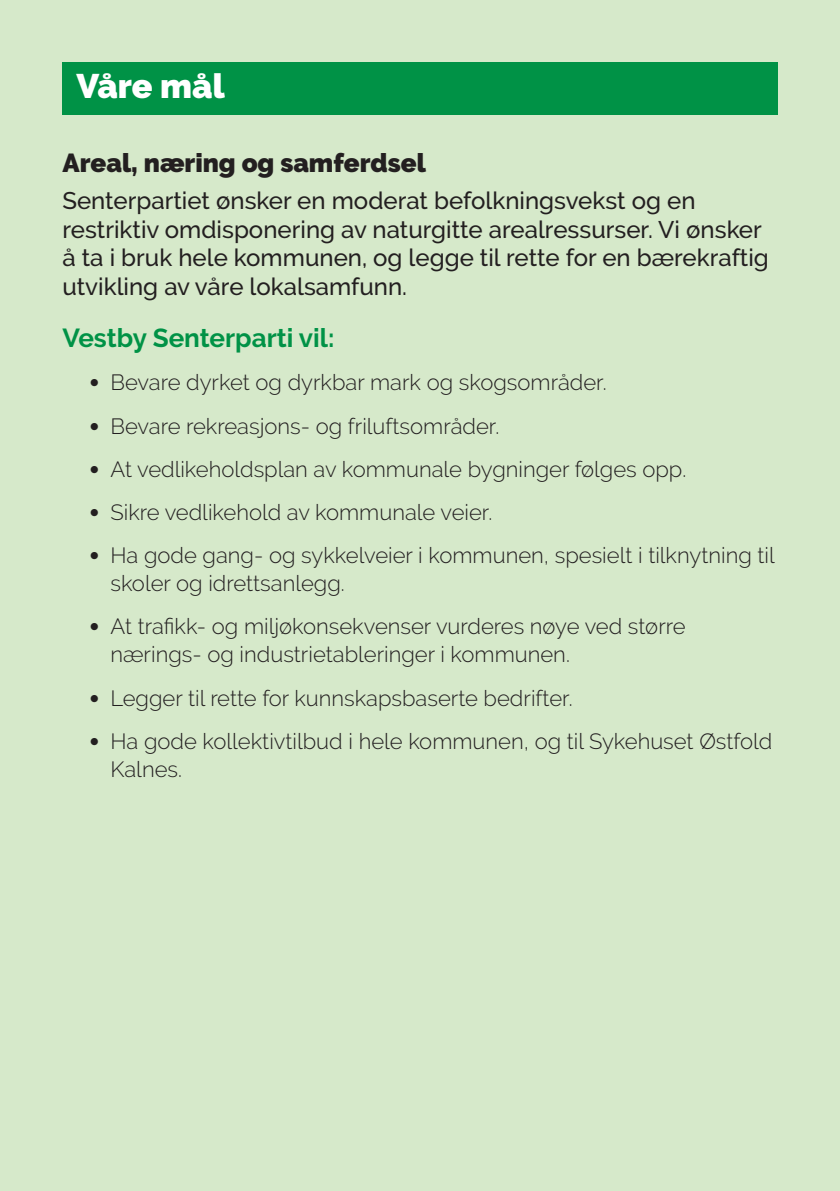
<style>
.page{position:relative;width:840px;height:1191px;background:#fff}
.page>*{position:absolute;margin:0;border:0;box-sizing:border-box;transform-origin:0 0}
.t1{font:900 34px "Raleway";color:#fff}
.t2{font:900 26px "Raleway";color:#231f20}
.t3{font:700 26px "Raleway";color:#009246}
.t4{font:500 24px/28.8px "Raleway";color:#231f20}
.t5{font:300 22px/28px "Raleway";color:#231f20}
</style>
<div class="page">
<div style="left:0;top:0;width:839px;height:1191px;background:#d6e9ca"></div>
<div style="left:62px;top:62px;width:715px;height:53px;background:#009246"></div>
<h1 class="t1" style="left:77px;top:67px;width:150px">Våre mål</h1>
<p class="t2" style="left:62px;top:148px;width:365px">Areal, næring og samferdsel</p>
<p class="t4" style="left:62px;top:186px;width:707px">Senterpartiet ønsker en moderat befolkningsvekst og en restriktiv omdisponering av naturgitte arealressurser. Vi ønsker å ta i bruk hele kommunen, og legge til rette for en bærekraftig utvikling av våre lokalsamfunn.</p>
<p class="t3" style="left:62px;top:323px;width:273px">Vestby Senterparti vil:</p>
<p class="t5" style="left:90px;top:368px;width:517px">● Bevare dyrket og dyrkbar mark og skogsområder.</p>
<p class="t5" style="left:90px;top:412px;width:410px">● Bevare rekreasjons- og friluftsområder.</p>
<p class="t5" style="left:90px;top:455px;width:597px">● At vedlikeholdsplan av kommunale bygninger følges opp.</p>
<p class="t5" style="left:90px;top:498px;width:403px">● Sikre vedlikehold av kommunale veier.</p>
<p class="t5" style="left:110px;top:541px;width:665px;text-indent:-20px">● Ha gode gang- og sykkelveier i kommunen, spesielt i tilknytning til skoler og idrettsanlegg.</p>
<p class="t5" style="left:110px;top:612px;width:576px;text-indent:-20px">● At trafikk- og miljøkonsekvenser vurderes nøye ved større nærings- og industrietableringer i kommunen.</p>
<p class="t5" style="left:90px;top:684px;width:483px">● Legger til rette for kunnskapsbaserte bedrifter.</p>
<p class="t5" style="left:110px;top:727px;width:663px;text-indent:-20px">● Ha gode kollektivtilbud i hele kommunen, og til Sykehuset Østfold<br>Kalnes.</p>
</div>
